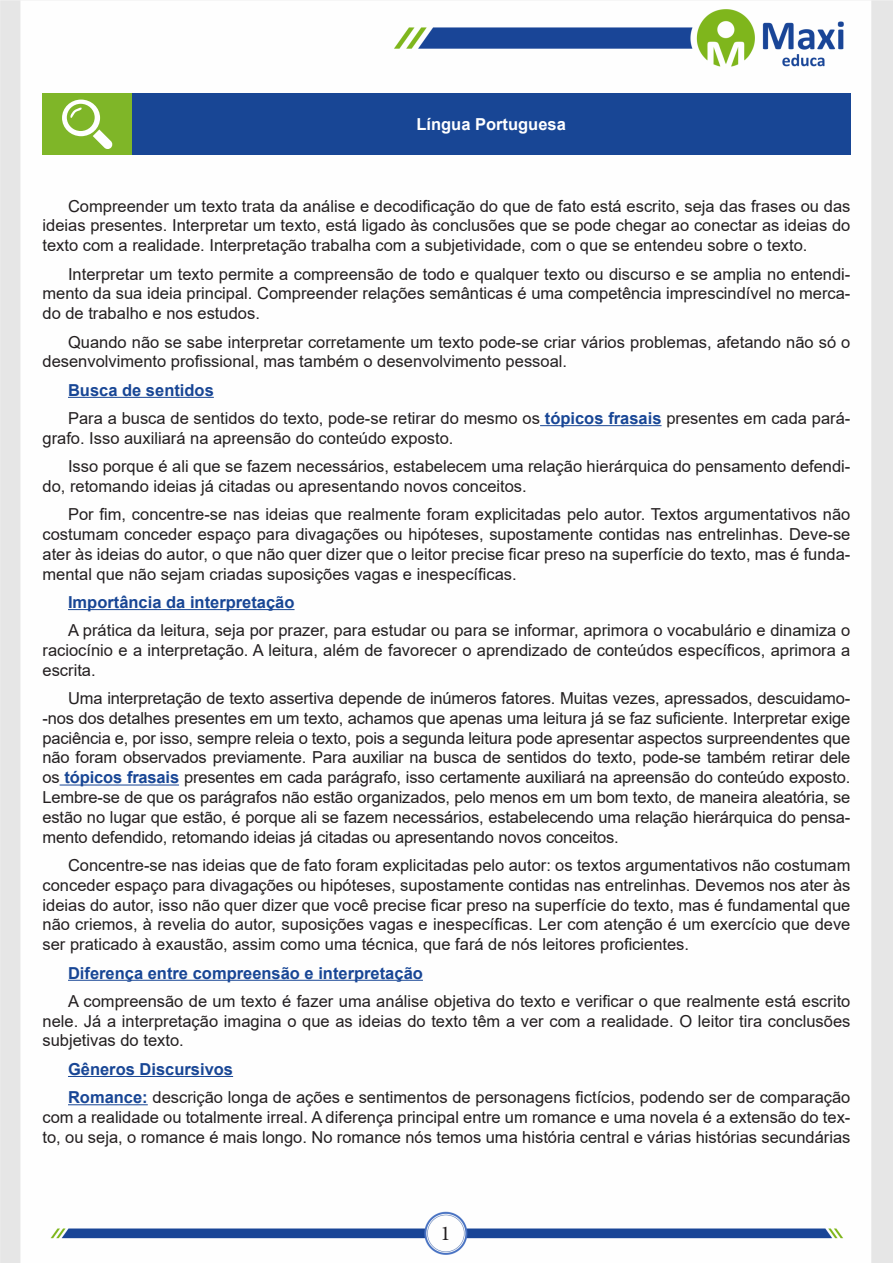
<style>
.page{position:relative;width:893px;height:1263px;background:#fff}
.page>*{position:absolute;margin:0;border:0;box-sizing:border-box;transform-origin:0 0}
.t1{font:21px "Minion Pro";color:#231f20}
.t2{font:16.5px/19.8px "Arial";color:#231f20;text-align:justify}
.TITULO_DE_ASSUNTO__C{font:700 16.5px "Arial";color:#184695}
.Titulo_de_Caixa{font:700 16.5px "Arial";color:#fff}
.s1{font-weight:700;color:#184695}
</style>
<div class="page">
<img style="left:0;top:0;width:893px;height:1263px">
<hr style="left:68px;top:397px;width:146px;height:1px;background:#184695">
<hr style="left:540px;top:425px;width:122px;height:1px;background:#184695">
<hr style="left:68px;top:609px;width:227px;height:1px;background:#184695">
<hr style="left:60px;top:785px;width:119px;height:1px;background:#184695">
<hr style="left:68px;top:980px;width:355px;height:1px;background:#184695">
<hr style="left:68px;top:1076px;width:165px;height:1px;background:#184695">
<hr style="left:68px;top:1104px;width:80px;height:1px;background:#184695">
<div style="left:43px;top:94px;width:89px;height:61px;background:#7fb628"></div>
<div style="left:132px;top:94px;width:718px;height:61px;background:#184695"></div>
<svg style="left:62px;top:100px;width:51px;height:49px"></svg>
<p class="Titulo_de_Caixa" style="left:416px;top:113px;width:151px">Língua Portuguesa</p>
<p class="t2" style="left:43px;top:196px;width:809px;text-indent:26px">Compreender um texto trata da análise e decodificação do que de fato está escrito, seja das frases ou das ideias presentes. Interpretar um texto, está ligado às conclusões que se pode chegar ao conectar as ideias do texto com a realidade. Interpretação trabalha com a subjetividade, com o que se entendeu sobre o texto.</p>
<p class="t2" style="left:43px;top:264px;width:809px;text-indent:26px">Interpretar um texto permite a compreensão de todo e qualquer texto ou discurso e se amplia no entendi&shy;mento da sua ideia principal. Compreender relações semânticas é uma competência imprescindível no merca&shy;do de trabalho e nos estudos.</p>
<p class="t2" style="left:43px;top:332px;width:809px;text-indent:26px">Quando não se sabe interpretar corretamente um texto pode-se criar vários problemas, afetando não só o desenvolvimento profissional, mas também o desenvolvimento pessoal.</p>
<p class="TITULO_DE_ASSUNTO__C" style="left:68px;top:378px;width:147px">Busca de sentidos</p>
<p class="t2" style="left:43px;top:408px;width:809px;text-indent:26px">Para a busca de sentidos do texto, pode-se retirar do mesmo os <span class="s1">tópicos frasais</span> presentes em cada pará&shy;grafo. Isso auxiliará na apreensão do conteúdo exposto.</p>
<p class="t2" style="left:43px;top:456px;width:809px;text-indent:26px">Isso porque é ali que se fazem necessários, estabelecem uma relação hierárquica do pensamento defendi&shy;do, retomando ideias já citadas ou apresentando novos conceitos.</p>
<p class="t2" style="left:43px;top:504px;width:809px;text-indent:26px">Por fim, concentre-se nas ideias que realmente foram explicitadas pelo autor. Textos argumentativos não costumam conceder espaço para divagações ou hipóteses, supostamente contidas nas entrelinhas. Deve-se ater às ideias do autor, o que não quer dizer que o leitor precise ficar preso na superfície do texto, mas é funda&shy;mental que não sejam criadas suposições vagas e inespecíficas.</p>
<p class="TITULO_DE_ASSUNTO__C" style="left:68px;top:590px;width:228px">Importância da interpretação</p>
<p class="t2" style="left:43px;top:620px;width:809px;text-indent:26px">A prática da leitura, seja por prazer, para estudar ou para se informar, aprimora o vocabulário e dinamiza o raciocínio e a interpretação. A leitura, além de favorecer o aprendizado de conteúdos específicos, aprimora a escrita.</p>
<p class="t2" style="left:43px;top:688px;width:809px;text-indent:26px">Uma interpretação de texto assertiva depende de inúmeros fatores. Muitas vezes, apressados, descuidamo--nos dos detalhes presentes em um texto, achamos que apenas uma leitura já se faz suficiente. Interpretar exige paciência e, por isso, sempre releia o texto, pois a segunda leitura pode apresentar aspectos surpreendentes que não foram observados previamente. Para auxiliar na busca de sentidos do texto, pode-se também retirar dele os <span class="s1">tópicos frasais</span> presentes em cada parágrafo, isso certamente auxiliará na apreensão do conteúdo exposto.<br>Lembre-se de que os parágrafos não estão organizados, pelo menos em um bom texto, de maneira aleatória, se estão no lugar que estão, é porque ali se fazem necessários, estabelecendo uma relação hierárquica do pensa&shy;mento defendido, retomando ideias já citadas ou apresentando novos conceitos.</p>
<p class="t2" style="left:43px;top:855px;width:809px;text-indent:26px">Concentre-se nas ideias que de fato foram explicitadas pelo autor: os textos argumentativos não costumam conceder espaço para divagações ou hipóteses, supostamente contidas nas entrelinhas. Devemos nos ater às ideias do autor, isso não quer dizer que você precise ficar preso na superfície do texto, mas é fundamental que não criemos, à revelia do autor, suposições vagas e inespecíficas. Ler com atenção é um exercício que deve ser praticado à exaustão, assim como uma técnica, que fará de nós leitores proficientes.</p>
<p class="TITULO_DE_ASSUNTO__C" style="left:68px;top:961px;width:356px">Diferença entre compreensão e interpretação</p>
<p class="t2" style="left:43px;top:991px;width:809px;text-indent:26px">A compreensão de um texto é fazer uma análise objetiva do texto e verificar o que realmente está escrito nele. Já a interpretação imagina o que as ideias do texto têm a ver com a realidade. O leitor tira conclusões subjetivas do texto.</p>
<p class="TITULO_DE_ASSUNTO__C" style="left:68px;top:1057px;width:167px">Gêneros Discursivos</p>
<p class="t2" style="left:43px;top:1087px;width:809px;text-indent:26px"><span class="s1">Romance:</span> descrição longa de ações e sentimentos de personagens fictícios, podendo ser de comparação com a realidade ou totalmente irreal. A diferença principal entre um romance e uma novela é a extensão do tex&shy;to, ou seja, o romance é mais longo. No romance nós temos uma história central e várias histórias secundárias</p>
<p class="t1" style="left:440px;top:1219px;width:12px">1</p>
</div>
